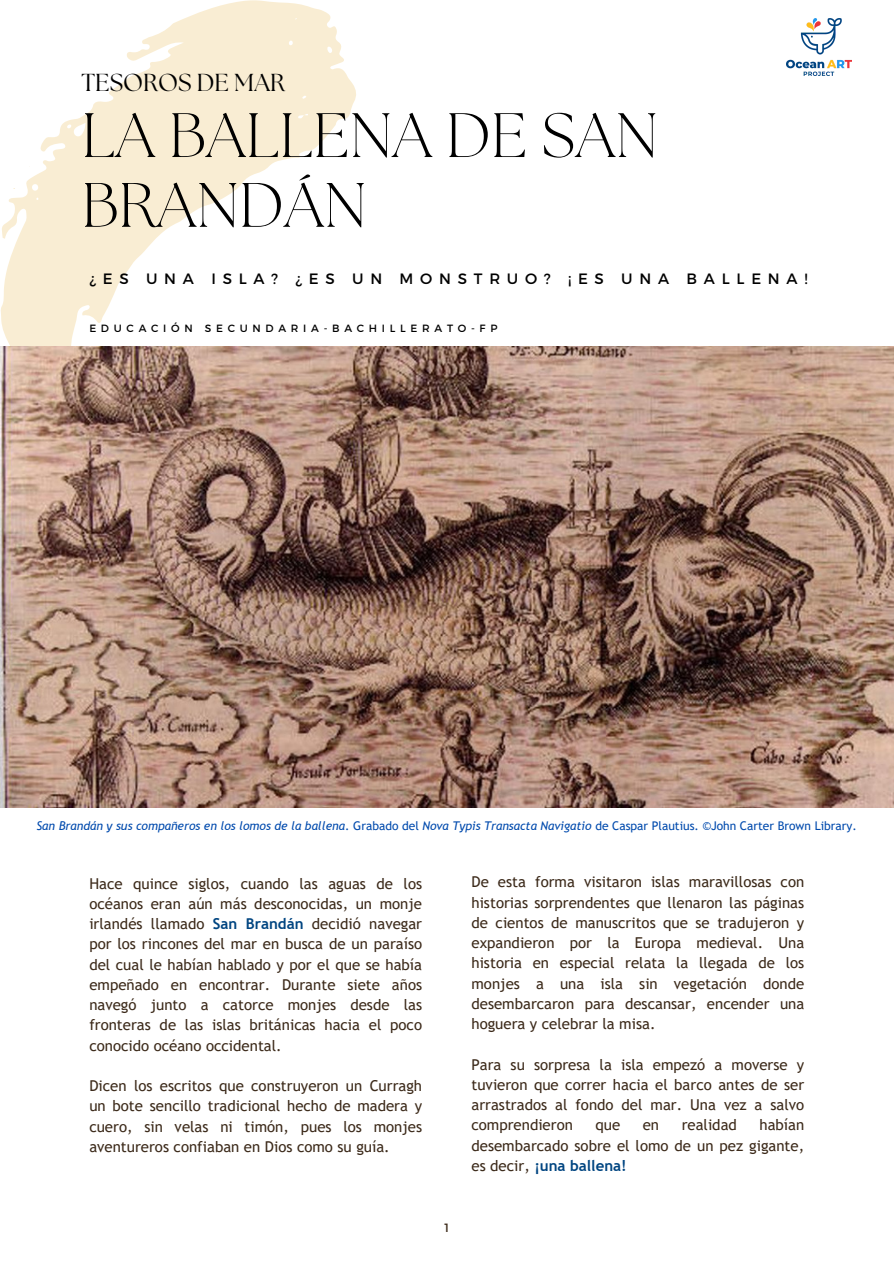
<style>
.page{position:relative;width:894px;height:1264px;background:#fff}
.page>*{position:absolute;margin:0;border:0;box-sizing:border-box;transform-origin:0 0}
.t1{font:300 62.55px/69.8px "The Seasons";color:#000}
.t2{font:24.45px "The Seasons";color:#000}
.t3{font:15px/20.2px "Trebuchet MS";color:#3c2a1a;text-align:justify}
.t4{font:15px "Montserrat";letter-spacing:.45em;color:#000}
.t5{font:italic 12px "Trebuchet MS";color:#004aad}
.t6{font:12px "Montserrat";color:#3c2a1a}
.t7{font:10.5px "Montserrat";letter-spacing:.45em;color:#000}
.s1{font-style:normal}
.s2{font-weight:700;color:#004581}
</style>
<div class="page">
<svg style="left:1px;top:0;width:355px;height:346px"></svg>
<img style="left:786px;top:19px;width:65px;height:56px">
<img style="left:0;top:346px;width:893px;height:462px">
<h4 class="t2" style="left:81px;top:71px;width:205px">TESOROS DE MAR</h4>
<h4 class="t1" style="left:81px;top:105px;width:578px">LA BALLENA DE SAN<br>BRANDÁN</h4>
<h4 class="t4" style="left:89px;top:268px;width:719px">¿ES UNA ISLA? ¿ES UN MONSTRUO? ¡ES UNA BALLENA!</h4>
<h4 class="t7" style="left:89px;top:321px;width:409px">EDUCACIÓN SECUNDARIA-BACHILLERATO-FP</h4>
<h5 class="t5" style="left:37px;top:819px;width:821px">San Brandán y sus compañeros en los lomos de la ballena<span class="s1">. Grabado del</span> Nova Typis Transacta Navigatio <span class="s1">de Caspar Plautius. ©John Carter Brown Library.</span></h5>
<h1 class="t3" style="left:89px;top:873px;width:334px">Hace quince siglos, cuando las aguas de los océanos eran aún más desconocidas, un monje irlandés llamado <span class="s2">San Brandán</span> decidió navegar por los rincones del mar en busca de un paraíso del cual le habían hablado y por el que se había empeñado en encontrar. Durante siete años navegó junto a catorce monjes desde las fronteras de las islas británicas hacia el poco conocido océano occidental.</h1>
<h3 class="t3" style="left:89px;top:1075px;width:334px">Dicen los escritos que construyeron un Curragh un bote sencillo tradicional hecho de madera y cuero, sin velas ni timón, pues los monjes aventureros confiaban en Dios como su guía.</h3>
<h2 class="t6" style="left:444px;top:1220px;width:6px">1</h2>
<p class="t3" style="left:471px;top:871px;width:334px">De esta forma visitaron islas maravillosas con historias sorprendentes que llenaron las páginas de cientos de manuscritos que se tradujeron y expandieron por la Europa medieval. Una historia en especial relata la llegada de los monjes a una isla sin vegetación donde desembarcaron para descansar, encender una hoguera y celebrar la misa.</p>
<p class="t3" style="left:471px;top:1054px;width:334px">Para su sorpresa la isla empezó a moverse y tuvieron que correr hacia el barco antes de ser arrastrados al fondo del mar. Una vez a salvo comprendieron</p>
<p class="t3" style="left:471px;top:1114px;width:334px;text-indent:288px">habían desembarcado sobre el lomo de un pez gigante, es decir, <span class="s2">¡una ballena!</span></p>
<p class="t3" style="left:595px;top:1114px;width:26px">que</p>
<p class="t3" style="left:642px;top:1114px;width:18px">en</p>
<p class="t3" style="left:681px;top:1114px;width:57px">realidad</p>
</div>
